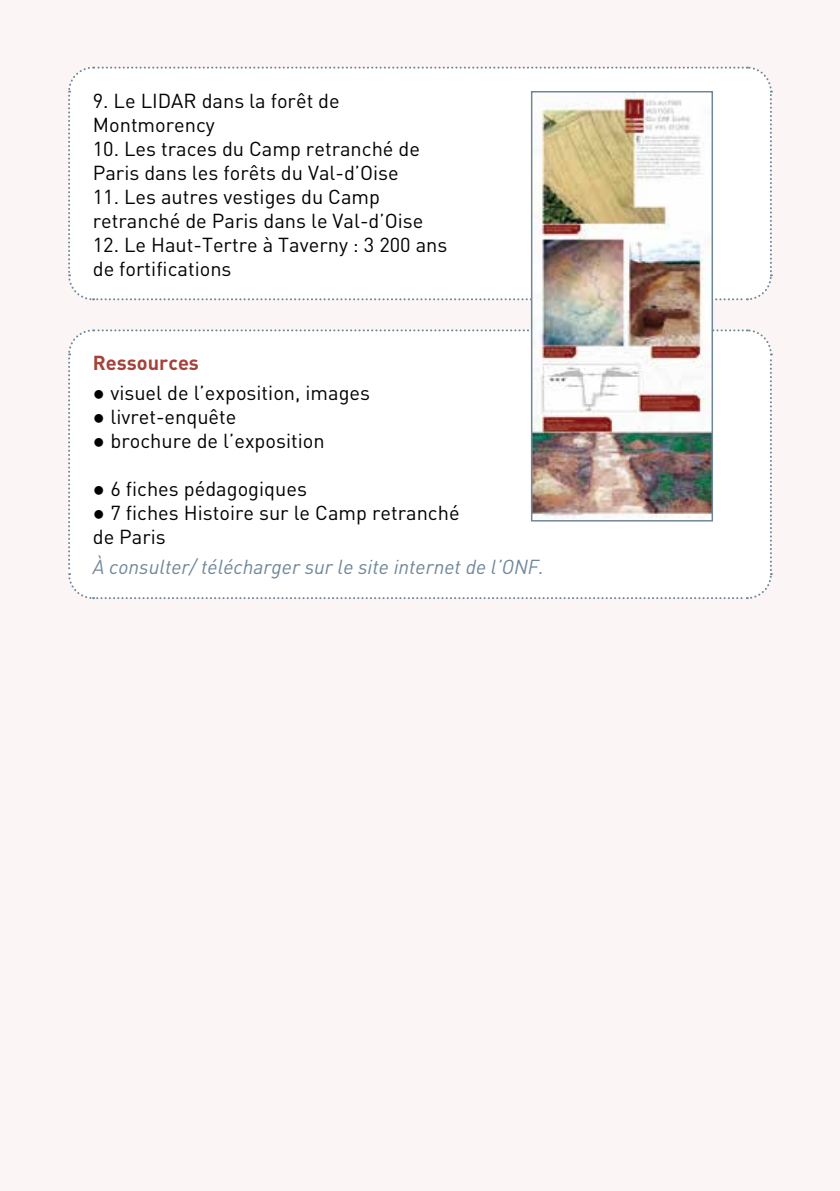
<style>
.page{position:relative;width:840px;height:1191px;background:#fff}
.page>*{position:absolute;margin:0;border:0;box-sizing:border-box;transform-origin:0 0}
.t1{font:20px/24px "DIN";color:#000}
.t2{font:italic 20px "DIN";color:#708799}
.t3{font:20px "DIN Bold Alternate";color:#a5433a}
.s1{font-family:"Century Gothic"}
</style>
<div class="page">
<div style="left:0;top:0;width:839px;height:1191px;background:#fbf5f5"></div>
<div style="left:68px;top:328px;width:704px;height:272px;background:#fff"></div>
<div style="left:68px;top:66px;width:704px;height:235px;background:#fff"></div>
<img style="left:533px;top:94px;width:176px;height:424px">
<div style="left:530px;top:91px;width:182px;height:430px;border:2px solid #708799"></div>
<p class="t1" style="left:93px;top:88px;width:248px">9. Le LIDAR dans la forêt de<br>Montmorency</p>
<p class="t1" style="left:93px;top:136px;width:328px">10. Les traces du Camp retranché de<br>Paris dans les forêts du Val-d’Oise</p>
<p class="t1" style="left:93px;top:184px;width:332px">11. Les autres vestiges du Camp retranché de Paris dans le Val-d’Oise</p>
<p class="t1" style="left:93px;top:232px;width:356px">12. Le Haut-Tertre à Taverny : 3 200 ans de fortifications</p>
<p class="t3" style="left:93px;top:350px;width:108px">Ressources</p>
<p class="t1" style="left:93px;top:381px;width:278px"><span class="s1">●</span> visuel de l’exposition, images</p>
<p class="t1" style="left:93px;top:405px;width:145px"><span class="s1">●</span> livret-enquête</p>
<p class="t1" style="left:93px;top:429px;width:233px"><span class="s1">●</span> brochure de l’exposition</p>
<p class="t1" style="left:93px;top:477px;width:215px"><span class="s1">●</span> 6 fiches pédagogiques</p>
<p class="t1" style="left:93px;top:501px;width:368px"><span class="s1">●</span> 7 fiches Histoire sur le Camp retranché de Paris</p>
<p class="t2" style="left:93px;top:555px;width:452px">À consulter/ télécharger sur le site internet de l’ONF.</p>
</div>
